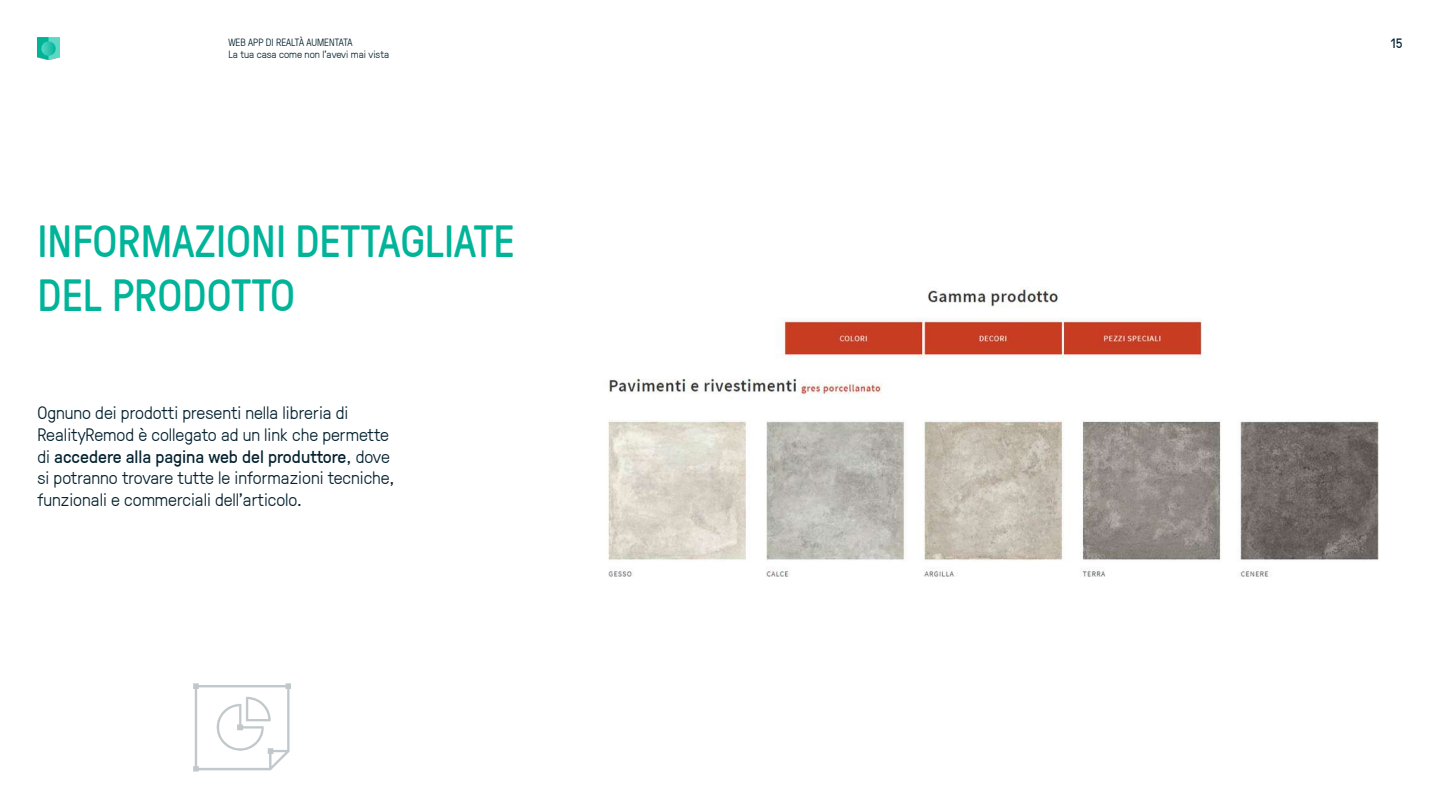
<style>
.page{position:relative;width:1440px;height:810px;background:#fff}
.page>*{position:absolute;margin:0;border:0;box-sizing:border-box;transform-origin:0 0}
.t1{font:45px/54px "GT Pressura";color:#00b499}
.t2{font:300 18px/21.6px "GT Pressura";color:#03212f}
.t3{font:13.5px "GT Pressura";color:#03212f}
.t4{font:300 10.5px "GT Pressura";color:#03212f}
.s1{font-weight:400}
</style>
<div class="page">
<img style="left:608px;top:287px;width:771px;height:290px">
<img style="left:38px;top:38px;width:22px;height:22px">
<img style="left:193px;top:683px;width:98px;height:89px">
<p class="t4" style="left:228px;top:35px;width:126px">WEB APP DI REALTÀ AUMENTATA</p>
<p class="t3" style="left:1391px;top:34px;width:13px">15</p>
<p class="t4" style="left:228px;top:47px;width:162px">La tua casa come non l’avevi mai vista</p>
<h1 class="t1" style="left:38px;top:212px;width:479px">INFORMAZIONI DETTAGLIATE<br>DEL PRODOTTO</h1>
<p class="t2" style="left:38px;top:401px;width:358px">Ognuno dei prodotti presenti nella libreria di RealityRemod è collegato ad un link che permette di <span class="s1">accedere alla pagina web del produttore</span>, dove si potranno trovare tutte le informazioni tecniche, funzionali e commerciali dell’articolo.</p>
</div>
